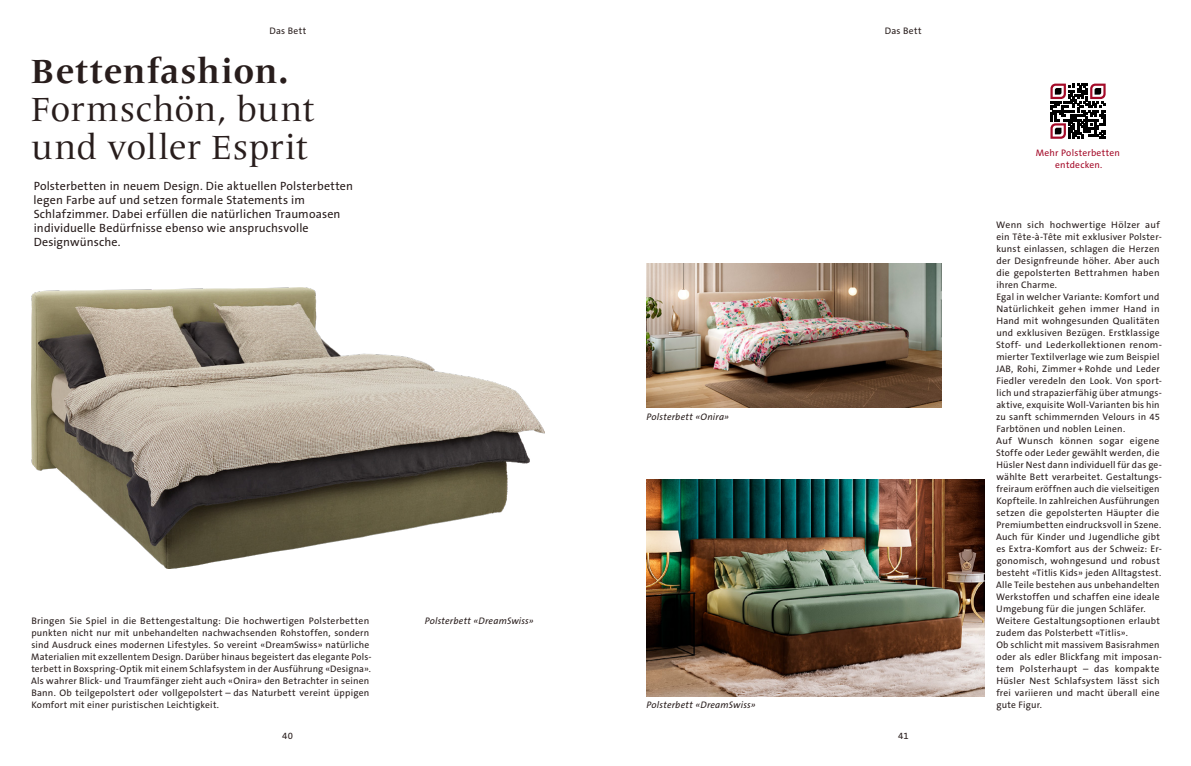
<style>
.page{position:relative;width:1191px;height:766px;background:#fff}
.page>*{position:absolute;margin:0;border:0;box-sizing:border-box;transform-origin:0 0}
.t1{font:35px/38px "Frutiger Serif LT Pro";color:#281d1c}
.t2{font:700 35px "Frutiger Serif LT Pro";letter-spacing:.02em;color:#281d1c}
.t3{font:12px/14px "The Sans B W5 Plain";letter-spacing:.01em;color:#281d1c}
.t4{font:9.5px/12px "The Sans B W5 Plain";letter-spacing:.02em;color:#281d1c}
.t5{font:italic 9.5px "The Sans B W5 Plain";letter-spacing:.02em;color:#281d1c}
.t6{font:9.5px/12px "The Sans B W5 Plain";letter-spacing:.02em;color:#a40a28;text-align:center}
</style>
<div class="page">
<img style="left:646px;top:480px;width:339px;height:216px">
<img style="left:646px;top:264px;width:295px;height:144px">
<img style="left:31px;top:288px;width:513px;height:280px">
<svg style="left:1050px;top:84px;width:55px;height:55px"></svg>
<p class="t4" style="left:269px;top:25px;width:38px">Das Bett</p>
<p class="t4" style="left:885px;top:25px;width:38px">Das Bett</p>
<h1 class="t2" style="left:31px;top:50px;width:258px">Bettenfashion.</h1>
<h1 class="t1" style="left:31px;top:90px;width:285px">Formschön, bunt und voller Esprit</h1>
<p class="t3" style="left:34px;top:179px;width:321px">Polsterbetten in neuem Design. Die aktuellen Polsterbetten legen Farbe auf und setzen formale Statements im Schlafzimmer. Dabei erfüllen die natürlichen Traumoasen individuelle Bedürfnisse ebenso wie anspruchsvolle Designwünsche.</p>
<p class="t4" style="left:31px;top:614px;width:342px">Bringen Sie Spiel in die Bettengestaltung: Die hochwertigen Polsterbetten punkten nicht nur mit unbehandelten nachwachsenden Rohstoffen, sondern sind Ausdruck eines modernen Lifestyles. So vereint «DreamSwiss» natürliche Materialien mit exzellentem Design. Darüber hinaus begeistert das elegante Pols&shy;terbett in Boxspring-Optik mit einem Schlafsystem in der Ausführung «Designa».<br>Als wahrer Blick- und Traumfänger zieht auch «Onira» den Betrachter in seinen Bann. Ob teilgepolstert oder vollgepolstert – das Naturbett vereint üppigen Komfort mit einer puristischen Leichtigkeit.</p>
<p class="t5" style="left:425px;top:615px;width:110px">Polsterbett «DreamSwiss»</p>
<p class="t5" style="left:646px;top:411px;width:84px">Polsterbett «Onira»</p>
<p class="t5" style="left:646px;top:699px;width:110px">Polsterbett «DreamSwiss»</p>
<p class="t4" style="left:282px;top:729px;width:12px">40</p>
<p class="t4" style="left:898px;top:729px;width:12px">41</p>
<p class="t6" style="left:1036px;top:146px;width:86px">Mehr Polsterbetten entdecken.</p>
<p class="t4" style="left:996px;top:218px;width:167px">Wenn sich hochwertige Hölzer auf ein Tête-à-Tête mit exklusiver Polster&shy;kunst einlassen, schlagen die Herzen der Designfreunde höher. Aber auch die gepolsterten Bettrahmen haben ihren Charme.<br>Egal in welcher Variante: Komfort und Natürlichkeit gehen immer Hand in Hand mit wohngesunden Qualitäten und exklusiven Bezügen. Erstklassige Stoff- und Lederkollektionen renom&shy;mierter Textilverlage wie zum Beispiel JAB, Rohi, Zimmer+ Rohde und Leder Fiedler veredeln den Look. Von sport&shy;lich und strapazierfähig über atmungs&shy;aktive, exquisite Woll-Varianten bis hin zu sanft schimmernden Velours in 45<br>Farbtönen und noblen Leinen.<br>Auf Wunsch können sogar eigene Stoffe oder Leder gewählt werden, die Hüsler Nest dann individuell für das ge&shy;wählte Bett verarbeitet. Gestaltungs&shy;freiraum eröffnen auch die vielseitigen Kopfteile. In zahlreichen Ausführungen setzen die gepolsterten Häupter die Premiumbetten eindrucksvoll in Szene.<br>Auch für Kinder und Jugendliche gibt es Extra-Komfort aus der Schweiz: Er&shy;gonomisch, wohngesund und robust besteht «Titlis Kids» jeden Alltagstest.<br>Alle Teile bestehen aus unbehandelten Werkstoffen und schaffen eine ideale Umgebung für die jungen Schläfer.<br>Weitere Gestaltungsoptionen erlaubt zudem das Polsterbett «Titlis».<br>Ob schlicht mit massivem Basisrahmen oder als edler Blickfang mit imposan&shy;tem Polsterhaupt – das kompakte Hüsler Nest Schlafsystem lässt sich frei variieren und macht überall eine gute Figur.</p>
</div>
